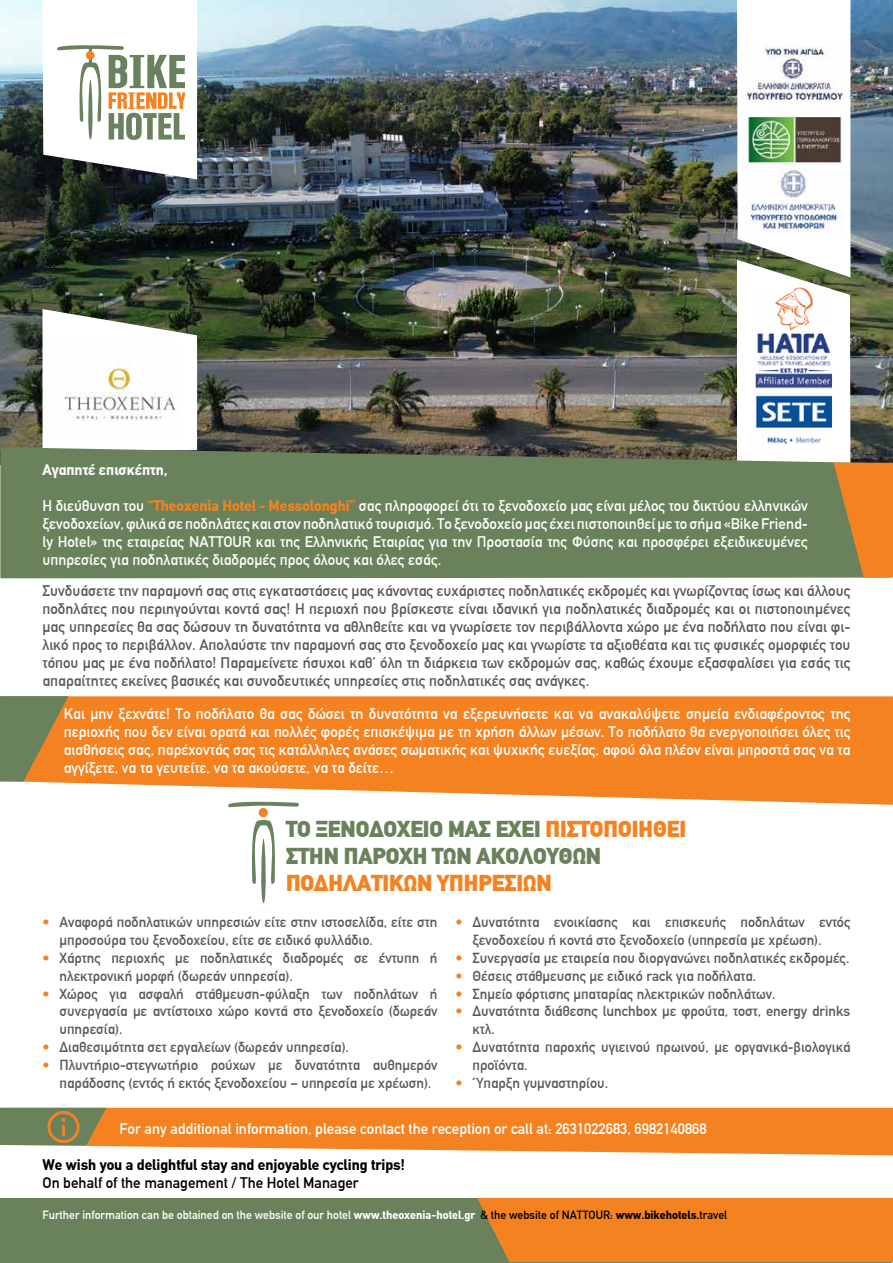
<style>
.page{position:relative;width:893px;height:1263px;background:#fff}
.page>*{position:absolute;margin:0;border:0;box-sizing:border-box;transform-origin:0 0}
.t1{font:900 22.5px/27px "CF Din";color:#6a825c}
.t2{font:900 22.5px "CF Din";color:#f58220}
.t3{font:15px/18px "CF Din";color:#fff;text-align:justify}
.t4{font:15px/18px "CF Din";color:#58595b;text-align:justify}
.t5{font:700 15px "CF Din";color:#000}
.t6{font:15px "CF Din";color:#000}
.t7{font:700 15px "CF Din";color:#fff}
.t8{font:14.25px/17.9px "CF Din";color:#58595b}
.t9{font:11.7px "CF Din";color:#fff}
.s1{font-weight:700;color:#f58220}
.s2{color:#f58220}
.s3{font-weight:700}
.s4{color:#000}
.s5{font-weight:700;color:#000}
</style>
<div class="page">
<img style="left:0;top:0;width:737px;height:447px">
<div style="left:1px;top:1198px;width:891px;height:64px;background:#6a825c"></div>
<div style="left:477px;top:1198px;width:416px;height:64px;background:#f58220"></div>
<svg style="left:43px;top:0;width:154px;height:179px"></svg>
<svg style="left:43px;top:309px;width:154px;height:138px"></svg>
<div style="left:0;top:447px;width:893px;height:131px;background:#6a825c"></div>
<svg style="left:39px;top:696px;width:854px;height:109px;background:#f68f38"></svg>
<svg style="left:0;top:696px;width:68px;height:86px;background:#978248"></svg>
<svg style="left:227px;top:800px;width:73px;height:7px"></svg>
<div style="left:259px;top:808px;width:9px;height:9px;background:#f58220;border-radius:50%"></div>
<svg style="left:252px;top:820px;width:23px;height:83px"></svg>
<svg style="left:0;top:1108px;width:893px;height:47px;background:#eb8e3b"></svg>
<img style="left:737px;top:0;width:156px;height:577px">
<img style="left:742px;top:46px;width:103px;height:188px">
<img style="left:45px;top:343px;width:137px;height:97px">
<p class="t7" style="left:43px;top:459px;width:127px">Αγαπητέ επισκέπτη,</p>
<p class="t3" style="left:43px;top:497px;width:767px">Η διεύθυνση του <span class="s1">“Theoxenia Hotel - Messolonghi”</span> σας πληροφορεί ότι το ξενοδοχείο μας είναι μέλος του δικτύου ελληνικών ξενοδοχείων, φιλικά σε ποδηλάτες και στον ποδηλατικό τουρισμό. Το ξενοδοχείο μας έχει πιστοποιηθεί με το σήμα «Bike Friend&shy;ly Hotel» της εταιρείας NATΤOUR και της Ελληνικής Εταιρίας για την Προστασία της Φύσης και προσφέρει εξειδικευμένες υπηρεσίες για ποδηλατικές διαδρομές προς όλους και όλες εσάς.</p>
<p class="t4" style="left:43px;top:582px;width:809px">Συνδυάσετε την παραμονή σας στις εγκαταστάσεις μας κάνοντας ευχάριστες ποδηλατικές εκδρομές και γνωρίζοντας ίσως και άλλους ποδηλάτες που περιηγούνται κοντά σας! Η περιοχή που βρίσκεστε είναι ιδανική για ποδηλατικές διαδρομές και οι πιστοποιημένες μας υπηρεσίες θα σας δώσουν τη δυνατότητα να αθληθείτε και να γνωρίσετε τον περιβάλλοντα χώρο με ένα ποδήλατο που είναι φι&shy;λικό προς το περιβάλλον. Απολαύστε την παραμονή σας στο ξενοδοχείο μας και γνωρίστε τα αξιοθέατα και τις φυσικές ομορφιές του τόπου μας με ένα ποδήλατο! Παραμείνετε ήσυχοι καθ’ όλη τη διάρκεια των εκδρομών σας, καθώς έχουμε εξασφαλίσει για εσάς τις απαραίτητες εκείνες βασικές και συνοδευτικές υπηρεσίες στις ποδηλατικές σας ανάγκες.</p>
<p class="t3" style="left:64px;top:704px;width:788px">Και μην ξεχνάτε! Το ποδήλατο θα σας δώσει τη δυνατότητα να εξερευνήσετε και να ανακαλύψετε σημεία ενδιαφέροντος της περιοχής που δεν είναι ορατά και πολλές φορές επισκέψιμα με τη χρήση άλλων μέσων. Το ποδήλατο θα ενεργοποιήσει όλες τις αισθήσεις σας, παρέχοντάς σας τις κατάλληλες ανάσες σωματικής και ψυχικής ευεξίας, αφού όλα πλέον είναι μπροστά σας να τα αγγίξετε, να τα γευτείτε, να τα ακούσετε, να τα δείτε…</p>
<h1 class="t1" style="left:286px;top:815px;width:402px">ΤΟ ΞΕΝΟΔΟΧΕΙΟ ΜΑΣ ΕΧΕΙ <span class="s2">ΠΙΣΤΟΠΟΙΗΘΕΙ<br></span>ΣΤΗΝ ΠΑΡΟΧΗ ΤΩΝ ΑΚΟΛΟΥΘΩΝ</h1>
<h1 class="t2" style="left:286px;top:866px;width:267px">ΠΟΔΗΛΑΤΙΚΩΝ ΥΠΗΡΕΣΙΩΝ</h1>
<p class="t8" style="left:60px;top:913px;width:379px;text-indent:-17px"><span class="s2">•</span> Αναφορά ποδηλατικών υπηρεσιών είτε στην ιστοσελίδα, είτε στη μπροσούρα του ξενοδοχείου, είτε σε ειδικό φυλλάδιο.</p>
<p class="t8" style="left:60px;top:949px;width:379px;text-indent:-17px"><span class="s2">•</span> Χάρτης περιοχής με ποδηλατικές διαδρομές σε έντυπη ή ηλεκτρονική μορφή (δωρεάν υπηρεσία).</p>
<p class="t8" style="left:60px;top:984px;width:379px;text-align:justify;text-indent:-17px"><span class="s2">•</span> Χώρος για ασφαλή στάθμευση-φύλαξη των ποδηλάτων ή συνεργασία με αντίστοιχο χώρο κοντά στο ξενοδοχείο (δωρεάν υπηρεσία).</p>
<p class="t8" style="left:43px;top:1038px;width:308px"><span class="s2">•</span> Διαθεσιμότητα σετ εργαλείων (δωρεάν υπηρεσία).</p>
<p class="t8" style="left:60px;top:1056px;width:379px;text-indent:-17px"><span class="s2">•</span> Πλυντήριο-στεγνωτήριο ρούχων με δυνατότητα αυθημερόν παράδοσης (εντός ή εκτός ξενοδοχείου – υπηρεσία με χρέωση).</p>
<p class="t8" style="left:472px;top:913px;width:379px;text-indent:-17px"><span class="s2">•</span> Δυνατότητα ενοικίασης και επισκευής ποδηλάτων εντός ξενοδοχείου ή κοντά στο ξενοδοχείο (υπηρεσία με χρέωση).</p>
<p class="t8" style="left:455px;top:949px;width:395px"><span class="s2">•</span> Συνεργασία με εταιρεία που διοργανώνει ποδηλατικές εκδρομές.</p>
<p class="t8" style="left:455px;top:967px;width:302px"><span class="s2">•</span> Θέσεις στάθμευσης με ειδικό rack για ποδήλατα.</p>
<p class="t8" style="left:455px;top:984px;width:321px"><span class="s2">•</span> Σημείο φόρτισης μπαταρίας ηλεκτρικών ποδηλάτων.</p>
<p class="t8" style="left:472px;top:1002px;width:379px;text-indent:-17px"><span class="s2">•</span> Δυνατότητα διάθεσης lunchbox με φρούτα, τοστ, energy drinks κτλ.</p>
<p class="t8" style="left:472px;top:1038px;width:379px;text-indent:-17px"><span class="s2">•</span> Δυνατότητα παροχής υγιεινού πρωινού, με οργανικά-βιολογικά προϊόντα.</p>
<p class="t8" style="left:455px;top:1074px;width:154px"><span class="s2">•</span> Ύπαρξη γυμναστηρίου.</p>
<p class="t3" style="left:120px;top:1119px;width:589px">For any additional information, please contact the reception or call at: 2631022683, 6982140868</p>
<p class="t5" style="left:43px;top:1154px;width:364px">We wish you a delightful stay and enjoyable cycling trips!</p>
<p class="t6" style="left:43px;top:1172px;width:318px">On behalf of the management / The Hotel Manager</p>
<p class="t9" style="left:43px;top:1207px;width:686px">Further information can be obtained on the website of our hotel <span class="s3">www.theoxenia-hotel.gr</span> <span class="s4">&amp; the website of NATTOUR:</span> <span class="s5">www.bikehotels.</span><span class="s4">travel</span></p>
</div>
